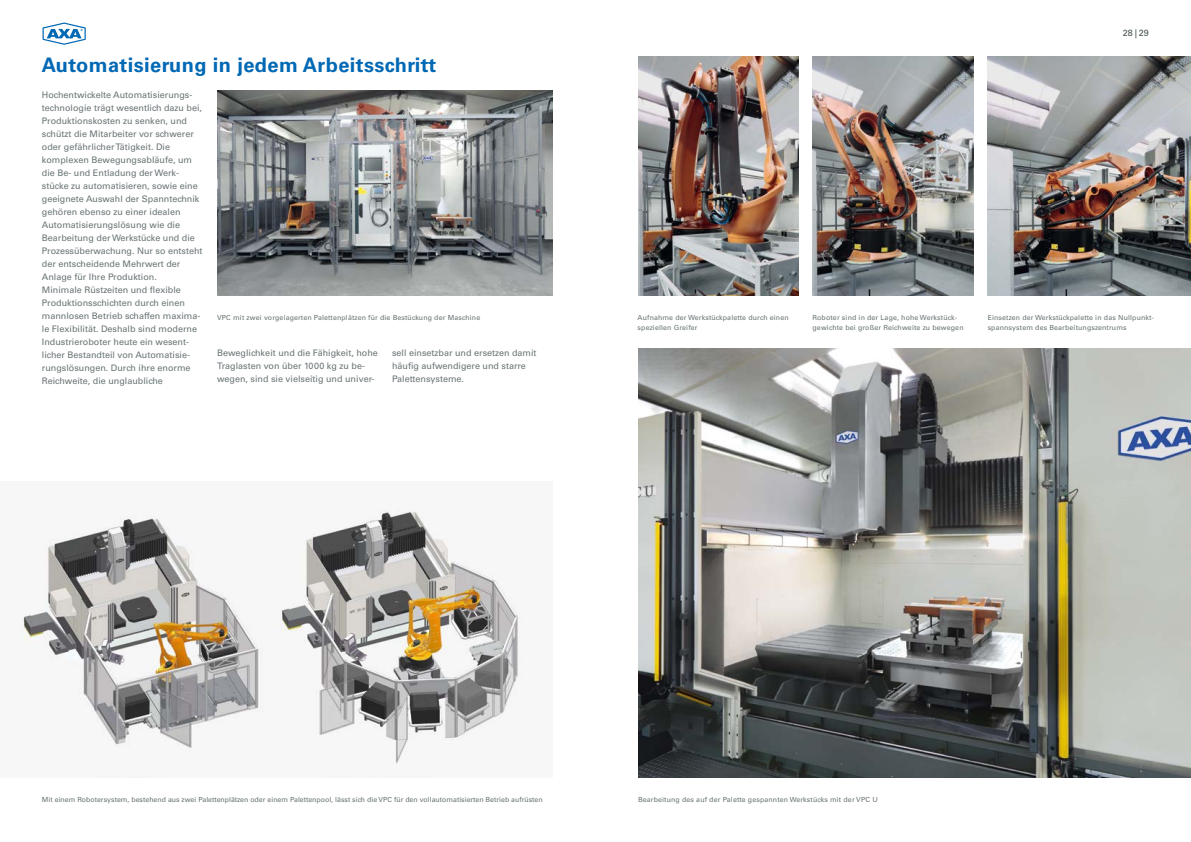
<style>
.page{position:relative;width:1191px;height:842px;background:#fff}
.page>*{position:absolute;margin:0;border:0;box-sizing:border-box;transform-origin:0 0}
.t1{font:700 20px "Univers LT";letter-spacing:.02em;color:#0068b4}
.t2{font:9px/13px "Univers LT";color:#697475}
.t3{font:9px "Univers LT";color:#434e4e}
.t4{font:7px/10px "Univers LT";letter-spacing:.02em;color:#697475}
.t5{font:7px "Univers LT";color:#697475}
</style>
<div class="page">
<img style="left:217px;top:91px;width:336px;height:204px">
<img style="left:638px;top:349px;width:553px;height:429px">
<img style="left:638px;top:57px;width:160px;height:238px">
<img style="left:812px;top:57px;width:161px;height:238px">
<img style="left:987px;top:57px;width:204px;height:238px">
<img style="left:20px;top:510px;width:503px;height:268px">
<svg style="left:43px;top:23px;width:43px;height:22px"></svg>
<p class="t3" style="left:1122px;top:28px;width:28px">28 |29</p>
<h1 class="t1" style="left:42px;top:53px;width:396px">Automatisierung in jedem Arbeitsschritt</h1>
<p class="t2" style="left:42px;top:88px;width:162px">Hochentwickelte Automatisierungs&shy;technologie trägt wesentlich dazu bei, Produktionskosten zu senken, und schützt die Mitarbeiter vor schwerer oder gefährlicher Tätigkeit. Die komplexen Bewegungsabläufe, um die Be- und Entladung der Werk&shy;stücke zu automatisieren, sowie eine geeignete Auswahl der Spanntechnik gehören ebenso zu einer idealen Automatisierungslösung wie die Bearbeitung der Werkstücke und die Prozessüberwachung. Nur so entsteht der entscheidende Mehrwert der Anlage für Ihre Produktion.<br>Minimale Rüstzeiten und flexible Produktionsschichten durch einen mannlosen Betrieb schaffen maxima&shy;le Flexibilität. Deshalb sind moderne Industrieroboter heute ein wesent&shy;licher Bestandteil von Automatisie&shy;rungslösungen. Durch ihre enorme Reichweite, die unglaubliche</p>
<p class="t4" style="left:217px;top:312px;width:265px">VPC mit zwei vorgelagerten Palettenplätzen für die Bestückung der Maschine</p>
<p class="t4" style="left:637px;top:312px;width:153px">Aufnahme der Werkstückpalette durch einen speziellen Greifer</p>
<p class="t4" style="left:812px;top:312px;width:153px">Roboter sind in der Lage, hohe Werkstück&shy;gewichte bei großer Reichweite zu bewegen</p>
<p class="t4" style="left:987px;top:312px;width:168px">Einsetzen der Werkstückpalette in das Nullpunkt&shy;spannsystem des Bearbeitungszentrums</p>
<p class="t2" style="left:392px;top:346px;width:146px">sell einsetzbar und ersetzen damit häufig aufwendigere und starre<br>Palettensysteme.</p>
<p class="t2" style="left:217px;top:346px;width:162px">Beweglichkeit und die Fähigkeit, hohe<br>Traglasten von über 1000 kg zu be&shy;wegen, sind sie vielseitig und univer-</p>
<p class="t5" style="left:42px;top:796px;width:502px">Mit einem Robotersystem, bestehend aus zwei Palettenplätzen oder einem Palettenpool, lässt sich die VPC für den vollautomatisierten Betrieb aufrüsten</p>
<p class="t4" style="left:638px;top:795px;width:241px">Bearbeitung des auf der Palette gespannten Werkstücks mit der VPC U</p>
</div>
